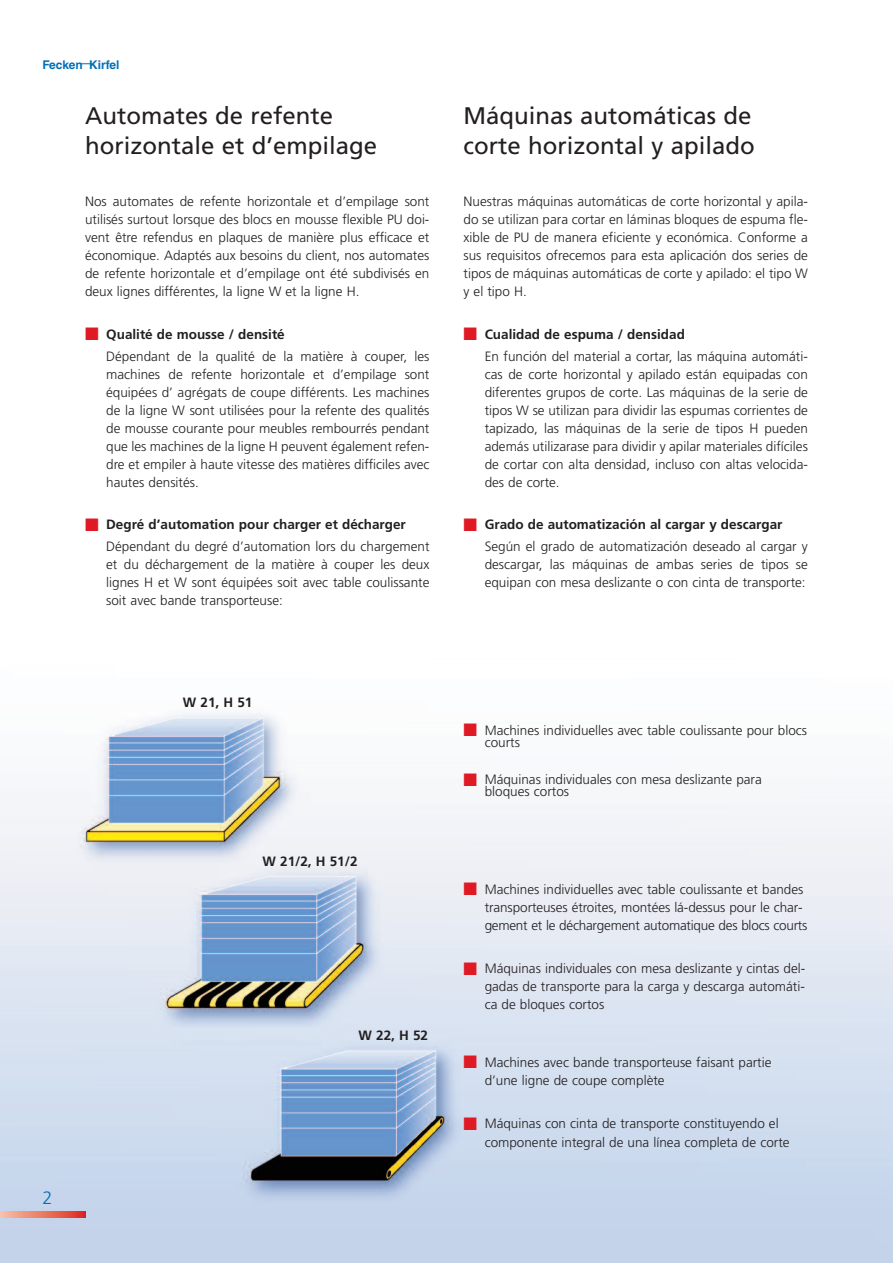
<style>
.page{position:relative;width:893px;height:1263px;background:#fff}
.page>*{position:absolute;margin:0;border:0;box-sizing:border-box;transform-origin:0 0}
.t1{font:24px/30px "Frutiger";color:#231f20}
.t2{font:300 18px "Frutiger";color:#0070b7}
.t3{font:300 13.5px/18px "Frutiger";color:#231f20}
.t4{font:700 13.5px "Frutiger";color:#231f20}
.t5{font:700 12px "Helvetica";color:#0070b7}
.s1{color:#df1a24}
.s2{font-weight:700}
</style>
<div class="page">
<img style="left:0;top:712px;width:893px;height:551px">
<svg style="left:0;top:1211px;width:85px;height:6px"></svg>
<p class="t5" style="left:43px;top:57px;width:79px">Fecken Kirfel</p>
<h1 class="t1" style="left:85px;top:103px;width:294px">Automates de refente horizontale et d’empilage</h1>
<p class="t3" style="left:85px;top:194px;width:346px;text-align:justify">Nos automates de refente horizontale et d’empilage sont utilisés surtout lorsque des blocs en mousse flexible PU doi&shy;vent être refendus en plaques de manière plus efficace et économique. Adaptés aux besoins du client, nos automates de refente horizontale et d’empilage ont été subdivisés en deux lignes différentes, la ligne W et la ligne H.</p>
<p class="t3" style="left:106px;top:324px;width:325px;line-height:22.2px;text-indent:-21px"><span class="s1">■</span> <span class="s2">Qualité de mousse / densité<br></span>Dépendant de la qualité de la matière à couper, les</p>
<p class="t3" style="left:106px;top:366px;width:325px;text-align:justify">machines de refente horizontale et d’empilage sont équipées d’ agrégats de coupe différents. Les machines de la ligne W sont utilisées pour la refente des qualités de mousse courante pour meubles rembourrés pendant que les machines de la ligne H peuvent également refen&shy;dre et empiler à haute vitesse des matières difficiles avec hautes densités.</p>
<p class="t3" style="left:106px;top:514px;width:325px;line-height:22.2px;text-indent:-21px"><span class="s1">■</span> <span class="s2">Degré d’automation pour charger et décharger<br></span>Dépendant du degré d’automation lors du chargement</p>
<p class="t3" style="left:106px;top:557px;width:325px;text-align:justify">et du déchargement de la matière à couper les deux lignes H et W sont équipées soit avec table coulissante soit avec bande transporteuse:</p>
<h1 class="t1" style="left:463px;top:103px;width:293px">Máquinas automáticas de corte horizontal y apilado</h1>
<p class="t3" style="left:463px;top:194px;width:346px;text-align:justify">Nuestras máquinas automáticas de corte horizontal y apila&shy;do se utilizan para cortar en láminas bloques de espuma fle&shy;xible de PU de manera eficiente y económica. Conforme a sus requisitos ofrecemos para esta aplicación dos series de tipos de máquinas automáticas de corte y apilado: el tipo W y el tipo H.</p>
<p class="t3" style="left:485px;top:324px;width:325px;line-height:22.2px;text-indent:-21px"><span class="s1">■</span> <span class="s2">Cualidad de espuma / densidad<br></span>En función del material a cortar, las máquina automáti-</p>
<p class="t3" style="left:485px;top:366px;width:325px;text-align:justify">cas de corte horizontal y apilado están equipadas con diferentes grupos de corte. Las máquinas de la serie de tipos W se utilizan para dividir las espumas corrientes de tapizado, las máquinas de la serie de tipos H pueden además utilizarase para dividir y apilar materiales difíciles de cortar con alta densidad, incluso con altas velocida&shy;des de corte.</p>
<p class="t3" style="left:485px;top:514px;width:325px;line-height:22.2px;text-indent:-21px"><span class="s1">■</span> <span class="s2">Grado de automatización al cargar y descargar<br></span>Según el grado de automatización deseado al cargar y</p>
<p class="t3" style="left:485px;top:557px;width:325px">descargar, las máquinas de ambas series de tipos se equipan con mesa deslizante o con cinta de transporte:</p>
<h2 class="t2" style="left:43px;top:1191px;width:12px">2</h2>
<p class="t4" style="left:183px;top:696px;width:71px">W 21, H 51</p>
<p class="t4" style="left:263px;top:856px;width:96px">W 21/2, H 51/2</p>
<p class="t4" style="left:359px;top:1029px;width:71px">W 22, H 52</p>
<p class="t3" style="left:485px;top:725px;width:324px;line-height:12px;text-indent:-21px"><span class="s1">■</span> Machines individuelles avec table coulissante pour blocs courts</p>
<p class="t3" style="left:485px;top:774px;width:279px;line-height:12px;text-indent:-21px"><span class="s1">■</span> Máquinas individuales con mesa deslizante para bloques cortos</p>
<p class="t3" style="left:485px;top:881px;width:324px;text-indent:-21px"><span class="s1">■</span> Machines individuelles avec table coulissante et bandes transporteuses étroites, montées lá-dessus pour le char&shy;gement et le déchargement automatique des blocs courts</p>
<p class="t3" style="left:485px;top:961px;width:322px;text-align:justify;text-indent:-21px"><span class="s1">■</span> Máquinas individuales con mesa deslizante y cintas del&shy;gadas de transporte para la carga y descarga automáti&shy;ca de bloques cortos</p>
<p class="t3" style="left:485px;top:1054px;width:288px;text-indent:-21px"><span class="s1">■</span> Machines avec bande transporteuse faisant partie d’une ligne de coupe complète</p>
<p class="t3" style="left:485px;top:1116px;width:306px;text-indent:-21px"><span class="s1">■</span> Máquinas con cinta de transporte constituyendo el componente integral de una línea completa de corte</p>
</div>
